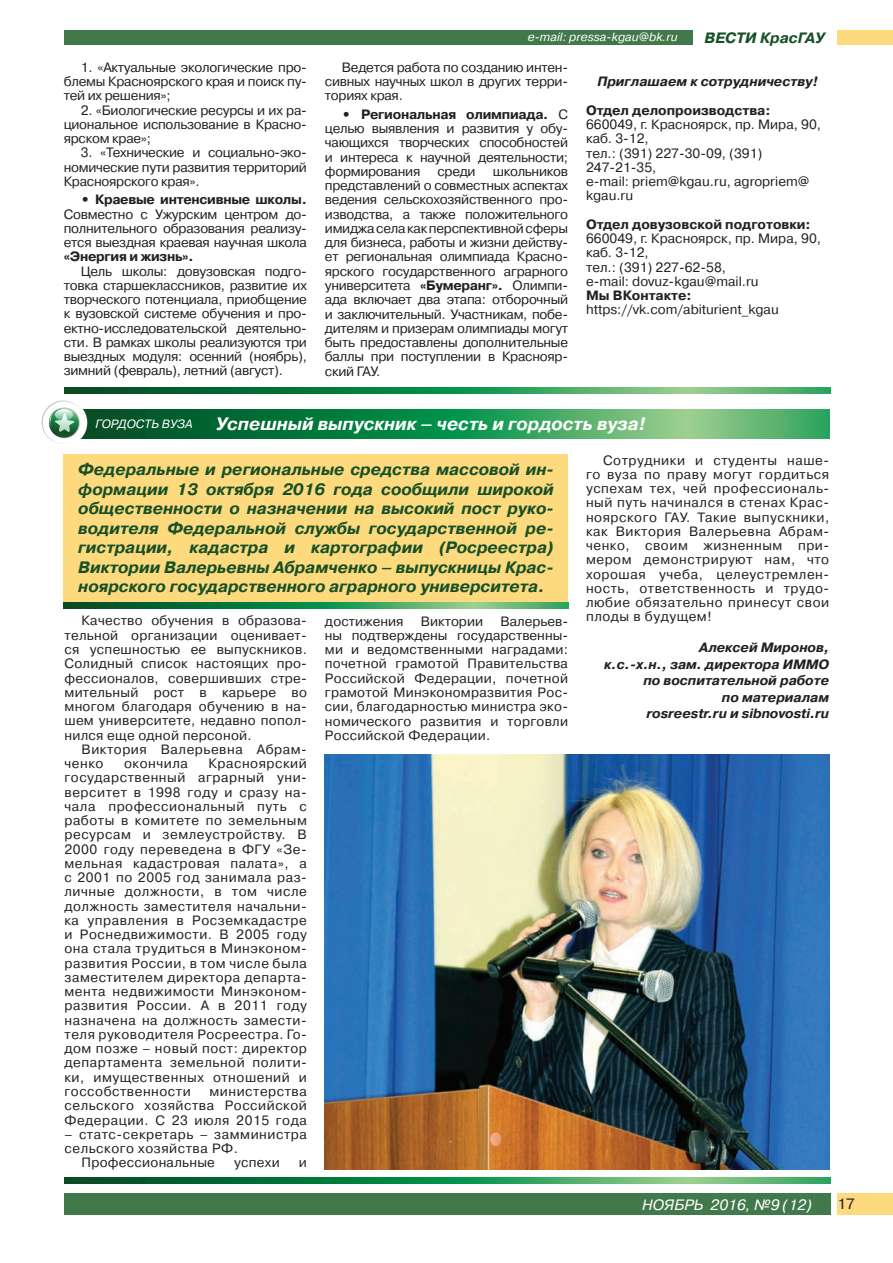
<style>
.page{position:relative;width:893px;height:1263px;background:#fff}
.page>*{position:absolute;margin:0;border:0;box-sizing:border-box;transform-origin:0 0}
.t1{font:italic 700 18px "Pragmatica C";color:#fff}
.t2{font:italic 700 16.5px/19.5px "Pragmatica C";color:#175026;text-align:justify}
.t3{font:italic 15px "Pragmatica C";color:#fff}
.t4{font:italic 700 15px "Pragmatica C";color:#175026}
.t5{font:15px "Pragmatica C";color:#231f20}
.t6{font:13.5px/14.2px "Pragmatica C";color:#231f20;text-align:justify}
.t7{font:italic 700 13.5px/16.5px "Pragmatica C";color:#231f20;text-align:right}
.t8{font:13.5px/14.2px "Pragmatica C";letter-spacing:.04em;color:#231f20}
.t9{font:700 13.5px "Pragmatica C";color:#231f20}
.t10{font:700 13.5px "Pragmatica C";letter-spacing:-.02em;color:#231f20}
.t11{font:13.5px "Pragmatica C";letter-spacing:.02em;color:#231f20}
.t12{font:italic 12px "Pragmatica C";color:#fff}
.s1{font-weight:700}
</style>
<div class="page">
<div style="left:64px;top:1194px;width:766px;height:21px;background:#41794a"></div>
<div style="left:838px;top:1194px;width:55px;height:21px;background:#feda7e"></div>
<div style="left:64px;top:30px;width:628px;height:15px;background:#41794a"></div>
<div style="left:838px;top:30px;width:55px;height:15px;background:#feda7e"></div>
<svg style="left:65px;top:387px;width:765px;height:6px;background:#2c8f51"></svg>
<svg style="left:65px;top:1177px;width:765px;height:6px;background:#2c8f51"></svg>
<svg style="left:85px;top:410px;width:745px;height:29px;background:#2d9153"></svg>
<svg style="left:40px;top:399px;width:47px;height:47px"></svg>
<svg style="left:42px;top:401px;width:43px;height:43px"></svg>
<div style="left:64px;top:454px;width:504px;height:150px;background:#feda7e"></div>
<svg style="left:64px;top:602px;width:504px;height:6px;background:#2c8f51"></svg>
<img style="left:325px;top:755px;width:504px;height:414px">
<p class="t6" style="left:64px;top:60px;width:245px;text-indent:17px">1. «Актуальные экологические про&shy;блемы Красноярского края и поиск пу&shy;тей их решения»;</p>
<p class="t6" style="left:64px;top:103px;width:245px;text-indent:17px">2. «Биологические ресурсы и их ра&shy;циональное использование в Красно&shy;ярском крае»;</p>
<p class="t6" style="left:64px;top:146px;width:245px;text-indent:17px">3. «Технические и социально-эко&shy;номические пути развития территорий Красноярского края».</p>
<p class="t10" style="left:81px;top:192px;width:228px">• Краевые интенсивные школы.</p>
<p class="t6" style="left:64px;top:207px;width:245px">Совместно с Ужурским центром до&shy;полнительного образования реализу&shy;ется выездная краевая научная школа</p>
<p class="t10" style="left:64px;top:249px;width:131px">«Энергия и жизнь».</p>
<p class="t6" style="left:64px;top:264px;width:245px;text-indent:17px">Цель школы: довузовская подго&shy;товка старшеклассников, развитие их творческого потенциала, приобщение к вузовской системе обучения и про&shy;ектно-исследовательской деятельно&shy;сти. В рамках школы реализуются три выездных модуля: осенний (ноябрь), зимний (февраль), летний (август).</p>
<p class="t12" style="left:528px;top:31px;width:151px">e-mail: pressa-kgau@bk.ru</p>
<p class="t4" style="left:704px;top:29px;width:122px">ВЕСТИ КрасГАУ</p>
<p class="t6" style="left:325px;top:60px;width:245px;text-indent:17px">Ведется работа по созданию интен&shy;сивных научных школ в других терри&shy;ториях края.</p>
<p class="t6" style="left:325px;top:107px;width:245px;text-indent:17px"><span class="s1">• Региональная олимпиада.</span> С целью выявления и развития у обу&shy;чающихся творческих способностей и интереса к научной деятельности; формирования</p>
<p class="t6" style="left:325px;top:164px;width:245px;text-indent:168px">школьников представлений о совместных аспектах ведения сельскохозяйственного про&shy;изводства, а также положительного имиджа села как перспективной сферы для бизнеса, работы и жизни действу&shy;ет региональная олимпиада Красно&shy;ярского государственного аграрного университета <span class="s1">«Бумеранг».</span> Олимпи&shy;ада включает два этапа: отборочный и заключительный. Участникам, побе&shy;дителям и призерам олимпиады могут быть предоставлены дополнительные баллы при поступлении в Краснояр&shy;ский ГАУ.</p>
<p class="t6" style="left:437px;top:164px;width:40px">среди</p>
<p class="t7" style="left:597px;top:73px;width:222px">Приглашаем к сотрудничеству!</p>
<p class="t9" style="left:586px;top:103px;width:186px">Отдел делопроизводства:</p>
<p class="t6" style="left:586px;top:117px;width:236px;text-align:left">660049, г. Красноярск, пр. Мира, 90, каб. 3-12,<br>тел.: (391) 227-30-09, (391)<br>247-21-35,<br>e-mail: priem@kgau.ru, agropriem@ kgau.ru</p>
<p class="t9" style="left:586px;top:217px;width:226px">Отдел довузовской подготовки:</p>
<p class="t6" style="left:586px;top:231px;width:236px;text-align:left">660049, г. Красноярск, пр. Мира, 90, каб. 3-12,<br>тел.: (391) 227-62-58,<br>e-mail: dovuz-kgau@mail.ru</p>
<p class="t9" style="left:586px;top:288px;width:107px">Мы ВКонтакте:</p>
<p class="t6" style="left:586px;top:303px;width:194px">https://vk.com/abiturient_kgau</p>
<p class="t12" style="left:95px;top:417px;width:99px">ГОРДОСТЬ ВУЗА</p>
<h1 class="t1" style="left:216px;top:413px;width:431px">Успешный выпускник – честь и гордость вуза!</h1>
<p class="t2" style="left:78px;top:460px;width:477px">Федеральные и региональные средства массовой ин&shy;формации 13 октября 2016 года сообщили широкой общественности о назначении на высокий пост руко&shy;водителя Федеральной службы государственной ре&shy;гистрации, кадастра и картографии (Росреестра)<br>Виктории Валерьевны Абрамченко – выпускницы Крас&shy;ноярского государственного аграрного университета.</p>
<p class="t6" style="left:65px;top:614px;width:244px;text-indent:17px">Качество обучения в образова&shy;тельной организации оценивает&shy;ся успешностью ее выпускников.<br>Солидный список настоящих про&shy;фессионалов, совершивших стре&shy;мительный рост в карьере во многом благодаря обучению в на&shy;шем университете, недавно попол&shy;нился еще одной персоной.</p>
<p class="t8" style="left:65px;top:742px;width:244px;text-indent:17px">Виктория Валерьевна Абрам&shy;ченко</p>
<p class="t6" style="left:586px;top:453px;width:245px;text-indent:17px">Сотрудники и студенты наше&shy;го вуза по праву могут гордиться успехам тех, чей профессиональ&shy;ный путь начинался в стенах Крас&shy;ноярского ГАУ. Такие выпускники, как Виктория Валерьевна Абрам&shy;ченко, своим жизненным при&shy;мером демонстрируют нам, что хорошая учеба, целеустремлен&shy;ность, ответственность и трудо&shy;любие обязательно принесут свои плоды в будущем!</p>
<p class="t7" style="left:604px;top:639px;width:226px">Алексей Миронов,<br>к.с.-х.н., зам. директора ИММО по воспитательной работе<br>по материалам<br>rosreestr.ru и sibnovosti.ru</p>
<p class="t6" style="left:325px;top:614px;width:80px">достижения</p>
<p class="t6" style="left:421px;top:614px;width:64px">Виктории</p>
<p class="t6" style="left:325px;top:614px;width:245px;text-indent:175px">Валерьев&shy;ны подтверждены государственны&shy;ми и ведомственными наградами: почетной грамотой Правительства Российской Федерации, почетной грамотой Минэкономразвития Рос&shy;сии, благодарностью министра эко&shy;номического развития и торговли Российской Федерации.</p>
<p class="t6" style="left:65px;top:756px;width:244px;text-indent:144px">Красноярский государственный аграрный уни&shy;верситет в 1998 году и сразу на&shy;чала профессиональный путь с работы в комитете по земельным ресурсам и землеустройству. В 2000 году переведена в ФГУ «Зе&shy;мельная кадастровая палата», а с 2001 по 2005 год занимала раз&shy;личные должности, в том числе должность заместителя начальни&shy;ка управления в Росземкадастре и Роснедвижимости. В 2005 году она стала трудиться в Минэконом&shy;развития России, в том числе была заместителем директора департа&shy;мента недвижимости Минэконом&shy;развития России. А в 2011 году назначена на должность замести&shy;теля руководителя Росреестра. Го&shy;дом позже – новый пост: директор департамента земельной полити&shy;ки, имущественных отношений и госсобственности</p>
<p class="t8" style="left:124px;top:756px;width:65px">окончила</p>
<p class="t6" style="left:65px;top:1084px;width:244px;text-indent:145px">министерства сельского хозяйства Российской Федерации. С 23 июля 2015 года</p>
<p class="t8" style="left:65px;top:1127px;width:244px">– статс-секретарь – замминистра</p>
<p class="t8" style="left:65px;top:1141px;width:175px">сельского хозяйства РФ.</p>
<p class="t11" style="left:82px;top:1155px;width:135px">Профессиональные</p>
<p class="t6" style="left:234px;top:1155px;width:47px">успехи</p>
<p class="t6" style="left:299px;top:1155px;width:10px">и</p>
<p class="t3" style="left:642px;top:1196px;width:171px">НОЯБРЬ 2016, №9 (12)</p>
<p class="t5" style="left:838px;top:1196px;width:19px">17</p>
</div>
